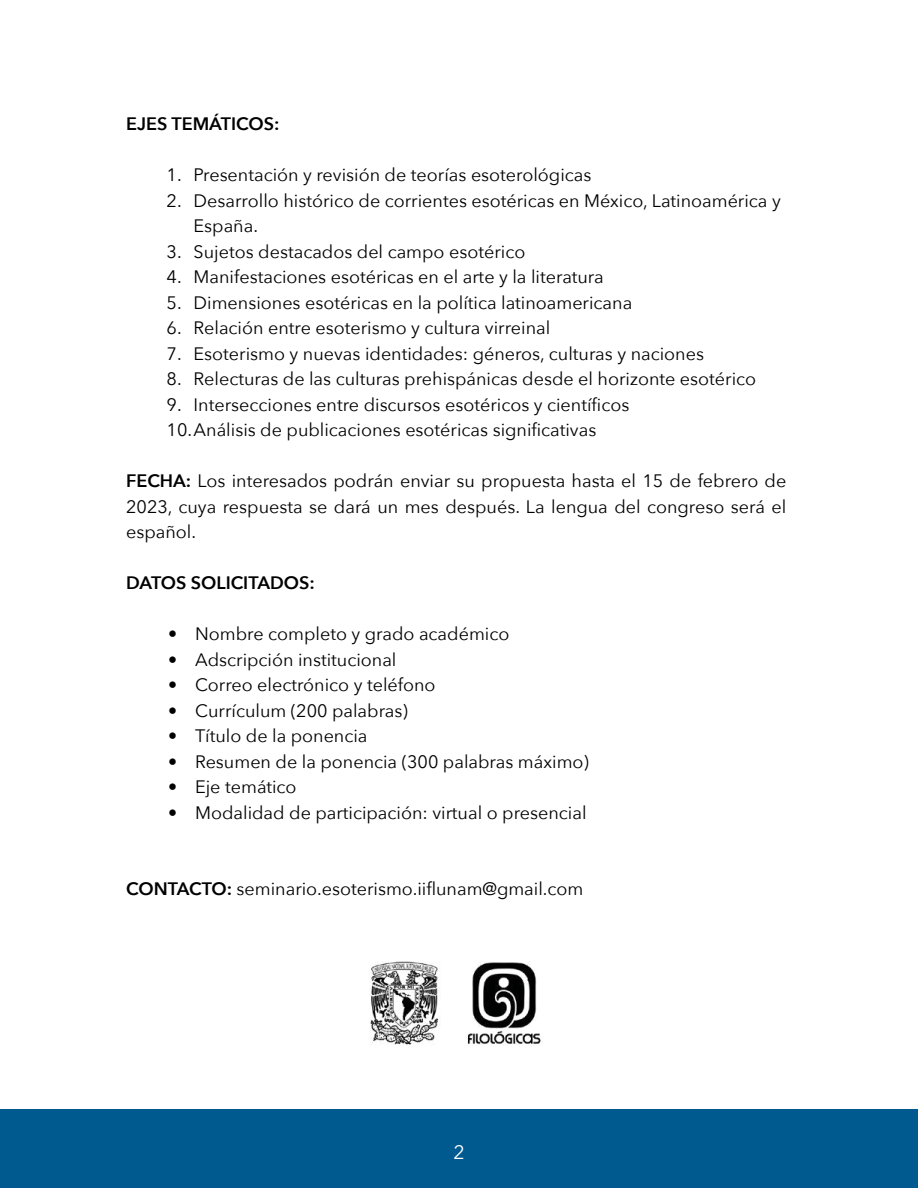
<style>
.page{position:relative;width:918px;height:1188px;background:#fff}
.page>*{position:absolute;margin:0;border:0;box-sizing:border-box;transform-origin:0 0}
.t1{font:19.5px "Avenir Next";color:#fff}
.t2{font:18px/25.5px "Avenir Next";color:#000}
.t3{font:600 18px "Avenir Next";color:#000}
.s1{font-weight:600}
</style>
<div class="page">
<div style="left:0;top:1110px;width:918px;height:78px;background:#005a90"></div>
<img style="left:369px;top:961px;width:172px;height:84px">
<p class="t3" style="left:126px;top:113px;width:155px">EJES TEMÁTICOS:</p>
<p class="t2" style="left:167px;top:164px;width:426px">1. Presentación y revisión de teorías esoterológicas</p>
<p class="t2" style="left:194px;top:189px;width:589px;text-indent:-27px">2. Desarrollo histórico de corrientes esotéricas en México, Latinoamérica y<br>España.</p>
<p class="t2" style="left:167px;top:240px;width:360px">3. Sujetos destacados del campo esotérico</p>
<p class="t2" style="left:167px;top:266px;width:439px">4. Manifestaciones esotéricas en el arte y la literatura</p>
<p class="t2" style="left:167px;top:291px;width:467px">5. Dimensiones esotéricas en la política latinoamericana</p>
<p class="t2" style="left:167px;top:317px;width:385px">6. Relación entre esoterismo y cultura virreinal</p>
<p class="t2" style="left:167px;top:342px;width:539px">7. Esoterismo y nuevas identidades: géneros, culturas y naciones</p>
<p class="t2" style="left:167px;top:368px;width:591px">8. Relecturas de las culturas prehispánicas desde el horizonte esotérico</p>
<p class="t2" style="left:167px;top:393px;width:464px">9. Intersecciones entre discursos esotéricos y científicos</p>
<p class="t2" style="left:167px;top:419px;width:431px">10. Análisis de publicaciones esotéricas significativas</p>
<p class="t2" style="left:126px;top:470px;width:662px;text-align:justify"><span class="s1">FECHA:</span> Los interesados podrán enviar su propuesta hasta el 15 de febrero de 2023, cuya respuesta se dará un mes después. La lengua del congreso será el español.</p>
<p class="t3" style="left:126px;top:572px;width:190px">DATOS SOLICITADOS:</p>
<p class="t2" style="left:168px;top:623px;width:343px">• Nombre completo y grado académico</p>
<p class="t2" style="left:168px;top:648px;width:230px">• Adscripción institucional</p>
<p class="t2" style="left:168px;top:674px;width:269px">• Correo electrónico y teléfono</p>
<p class="t2" style="left:168px;top:699px;width:241px">• Currículum (200 palabras)</p>
<p class="t2" style="left:168px;top:725px;width:201px">• Título de la ponencia</p>
<p class="t2" style="left:168px;top:750px;width:422px">• Resumen de la ponencia (300 palabras máximo)</p>
<p class="t2" style="left:168px;top:776px;width:130px">• Eje temático</p>
<p class="t2" style="left:168px;top:801px;width:420px">• Modalidad de participación: virtual o presencial</p>
<p class="t2" style="left:126px;top:875px;width:459px"><span class="s1">CONTACTO:</span> seminario.esoterismo.iiflunam@gmail.com</p>
<p class="t1" style="left:453px;top:1144px;width:13px">2</p>
</div>
